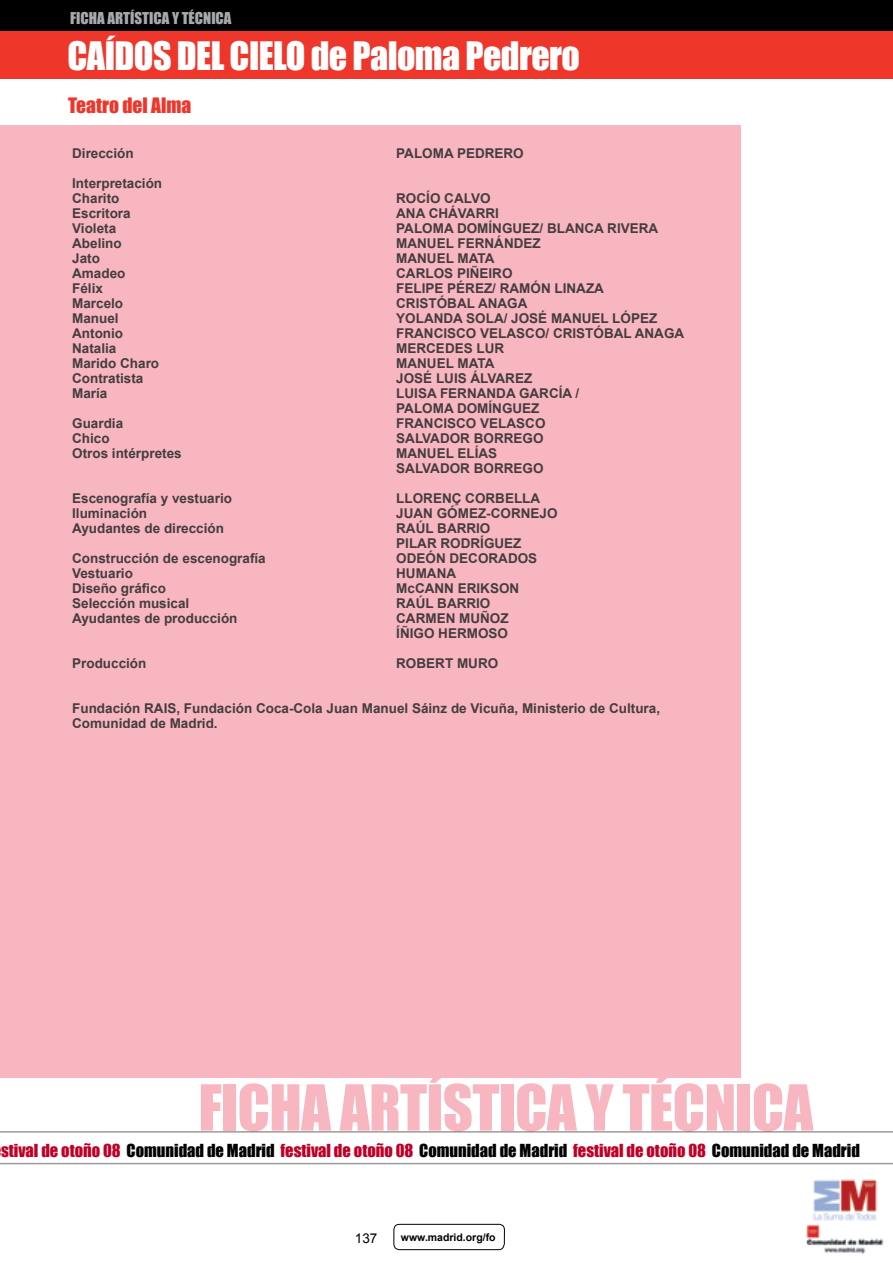
<style>
.page{position:relative;width:893px;height:1263px;background:#fff}
.page>*{position:absolute;margin:0;border:0;box-sizing:border-box;transform-origin:0 0}
.t1{font:58.5px "Impact";letter-spacing:-.01em;color:#f8b6c0}
.t2{font:36px "Impact";letter-spacing:-.015em;color:#fff}
.t3{font:19.5px "Impact";color:#ee362b}
.t4{font:16.5px "Impact";color:#000}
.t5{font:15px "Impact";color:#a7a9ac}
.t6{font:700 13.5px/15px "Arial";color:#2f2f30}
.t7{font:13.5px "Arial";color:#000}
.t8{font:700 10.5px "Arial";color:#000}
.s1{color:#be0027}
</style>
<div class="page">
<img style="left:806px;top:1179px;width:78px;height:74px">
<svg style="left:393px;top:1223px;width:112px;height:27px"></svg>
<div style="left:0;top:0;width:893px;height:40px;background:#000"></div>
<div style="left:0;top:125px;width:741px;height:953px;background:#f8b6c0"></div>
<div style="left:0;top:31px;width:893px;height:48px;background:#ee362b"></div>
<hr style="left:0;top:1131px;width:893px;height:1px;background:#000">
<hr style="left:0;top:1163px;width:893px;height:1px;background:#000">
<p class="t5" style="left:70px;top:6px;width:163px">FICHA ARTÍSTICA Y TÉCNICA</p>
<h2 class="t2" style="left:68px;top:28px;width:514px">CAÍDOS DEL CIELO de Paloma Pedrero</h2>
<h3 class="t3" style="left:68px;top:90px;width:125px">Teatro del Alma</h3>
<p class="t6" style="left:72px;top:146px;width:63px">Dirección</p>
<p class="t6" style="left:396px;top:146px;width:129px">PALOMA PEDRERO</p>
<p class="t6" style="left:72px;top:176px;width:92px">Interpretación<br>Charito</p>
<p class="t6" style="left:396px;top:191px;width:96px">ROCÍO CALVO</p>
<p class="t6" style="left:72px;top:206px;width:60px">Escritora</p>
<p class="t6" style="left:396px;top:206px;width:104px">ANA CHÁVARRI</p>
<p class="t6" style="left:72px;top:221px;width:46px">Violeta</p>
<p class="t6" style="left:396px;top:221px;width:263px">PALOMA DOMÍNGUEZ/ BLANCA RIVERA</p>
<p class="t6" style="left:72px;top:236px;width:51px">Abelino</p>
<p class="t6" style="left:396px;top:236px;width:146px">MANUEL FERNÁNDEZ</p>
<p class="t6" style="left:72px;top:251px;width:29px">Jato</p>
<p class="t6" style="left:396px;top:251px;width:100px">MANUEL MATA</p>
<p class="t6" style="left:72px;top:266px;width:55px">Amadeo</p>
<p class="t6" style="left:396px;top:266px;width:118px">CARLOS PIÑEIRO</p>
<p class="t6" style="left:72px;top:281px;width:32px">Félix</p>
<p class="t6" style="left:396px;top:281px;width:209px">FELIPE PÉREZ/ RAMÓN LINAZA</p>
<p class="t6" style="left:72px;top:296px;width:53px">Marcelo</p>
<p class="t6" style="left:396px;top:296px;width:133px">CRISTÓBAL ANAGA</p>
<p class="t6" style="left:72px;top:311px;width:48px">Manuel</p>
<p class="t6" style="left:396px;top:311px;width:263px">YOLANDA SOLA/ JOSÉ MANUEL LÓPEZ</p>
<p class="t6" style="left:72px;top:326px;width:52px">Antonio</p>
<p class="t6" style="left:396px;top:326px;width:290px">FRANCISCO VELASCO/ CRISTÓBAL ANAGA</p>
<p class="t6" style="left:72px;top:341px;width:46px">Natalia</p>
<p class="t6" style="left:396px;top:341px;width:109px">MERCEDES LUR</p>
<p class="t6" style="left:72px;top:356px;width:89px">Marido Charo</p>
<p class="t6" style="left:396px;top:356px;width:100px">MANUEL MATA</p>
<p class="t6" style="left:72px;top:371px;width:73px">Contratista</p>
<p class="t6" style="left:396px;top:371px;width:138px">JOSÉ LUIS ÁLVAREZ</p>
<p class="t6" style="left:72px;top:386px;width:37px">María</p>
<p class="t6" style="left:396px;top:386px;width:185px">LUISA FERNANDA GARCÍA /<br>PALOMA DOMÍNGUEZ</p>
<p class="t6" style="left:72px;top:416px;width:53px">Guardia</p>
<p class="t6" style="left:396px;top:416px;width:151px">FRANCISCO VELASCO</p>
<p class="t6" style="left:72px;top:431px;width:39px">Chico</p>
<p class="t6" style="left:396px;top:431px;width:149px">SALVADOR BORREGO</p>
<p class="t6" style="left:72px;top:446px;width:111px">Otros intérpretes</p>
<p class="t6" style="left:396px;top:446px;width:149px">MANUEL ELÍAS<br>SALVADOR BORREGO</p>
<p class="t6" style="left:72px;top:491px;width:161px">Escenografía y vestuario</p>
<p class="t6" style="left:396px;top:491px;width:145px">LLORENÇ CORBELLA</p>
<p class="t6" style="left:72px;top:506px;width:77px">Iluminación</p>
<p class="t6" style="left:396px;top:506px;width:163px">JUAN GÓMEZ-CORNEJO</p>
<p class="t6" style="left:72px;top:521px;width:153px">Ayudantes de dirección</p>
<p class="t6" style="left:396px;top:521px;width:127px">RAÚL BARRIO<br>PILAR RODRÍGUEZ</p>
<p class="t6" style="left:72px;top:551px;width:195px">Construcción de escenografía</p>
<p class="t6" style="left:396px;top:551px;width:143px">ODEÓN DECORADOS</p>
<p class="t6" style="left:72px;top:566px;width:62px">Vestuario</p>
<p class="t6" style="left:396px;top:566px;width:61px">HUMANA</p>
<p class="t6" style="left:72px;top:581px;width:95px">Diseño gráfico</p>
<p class="t6" style="left:396px;top:581px;width:124px">McCANN ERIKSON</p>
<p class="t6" style="left:72px;top:596px;width:119px">Selección musical</p>
<p class="t6" style="left:396px;top:596px;width:96px">RAÚL BARRIO</p>
<p class="t6" style="left:72px;top:611px;width:167px">Ayudantes de producción</p>
<p class="t6" style="left:396px;top:611px;width:114px">CARMEN MUÑOZ<br>ÍÑIGO HERMOSO</p>
<p class="t6" style="left:72px;top:656px;width:76px">Producción</p>
<p class="t6" style="left:396px;top:656px;width:103px">ROBERT MURO</p>
<p class="t6" style="left:72px;top:701px;width:589px">Fundación RAIS, Fundación Coca-Cola Juan Manuel Sáinz de Vicuña, Ministerio de Cultura,<br>Comunidad de Madrid.</p>
<h1 class="t1" style="left:198px;top:1062px;width:616px">FICHA ARTÍSTICA Y TÉCNICA</h1>
<p class="t4" style="left:1px;top:1137px;width:860px"><span class="s1">stival de otoño 08</span> Comunidad de Madrid <span class="s1">festival de otoño 08</span> Comunidad de Madrid <span class="s1">festival de otoño 08</span> Comunidad de Madrid</p>
<p class="t7" style="left:355px;top:1229px;width:24px">137</p>
<p class="t8" style="left:401px;top:1230px;width:96px">www.madrid.org/fo</p>
</div>
